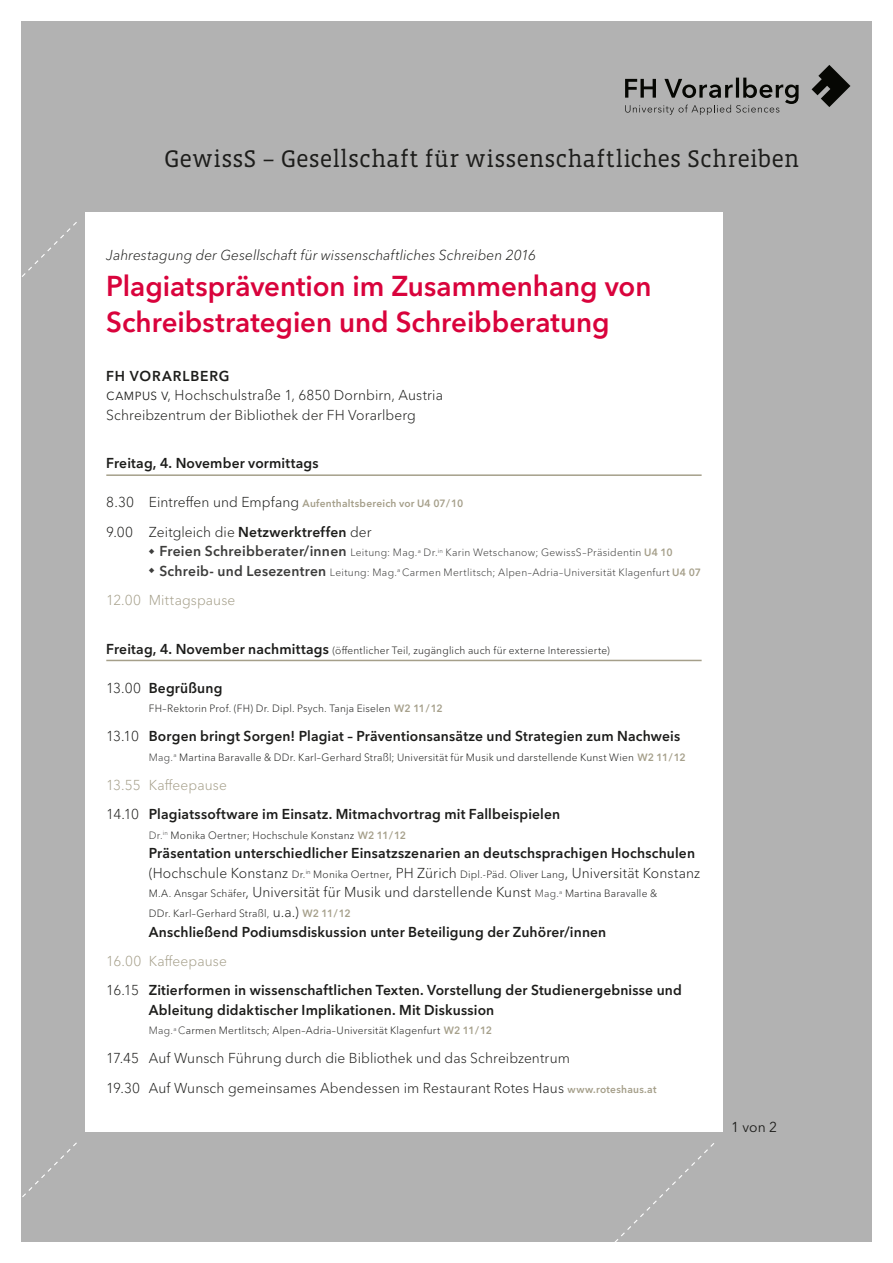
<style>
.page{position:relative;width:893px;height:1263px;background:#fff}
.page>*{position:absolute;margin:0;border:0;box-sizing:border-box;transform-origin:0 0}
.t1{font:600 28.5px "Avenir Next LT Pro";color:#d9033c}
.t2{font:24.6px "Vista Slab OT";color:#1d1d1b}
.t3{font:600 14.25px "Avenir Next LT Pro";letter-spacing:.015em;color:#1d1d1b}
.t4{font:300 14.25px "Avenir Next LT Pro";letter-spacing:.005em;color:#1d1d1b}
.t5{font:italic 300 14.25px "Avenir Next LT Pro";letter-spacing:.005em;color:#1d1d1b}
.t6{font:300 14.25px "Avenir Next LT Pro";letter-spacing:.01em;color:#a59f8a}
.t7{font:600 14.25px "Avenir Next LT Pro";letter-spacing:.065em;color:#1d1d1b}
.t8{font:14.25px "Avenir Next LT Pro";color:#1d1d1b}
.t9{font:300 10.5px "Avenir Next LT Pro";letter-spacing:.02em;color:#1d1d1b}
.t10{font:300 10.5px "Avenir Next LT Pro";letter-spacing:.025em;color:#3d3d3c}
.t11{font:600 10.5px "Avenir Next LT Pro";letter-spacing:.025em;color:#a59f8a}
.s1{font-size:15.75px}
.s2{font-weight:300;font-size:14.25px;color:#1d1d1b}
.s3{font-weight:600}
.s4{font-weight:600;font-size:14.25px}
.s5{font-weight:600;color:#a59f8a}
.s6{font-weight:300}
.s7{color:#3d3d3c}
.s8{font-size:10.5px}
.s9{font-size:10.5px;color:#3d3d3c}
.s10{font-size:14.25px}
.s11{font-weight:600;font-size:10.5px;color:#a59f8a}
</style>
<div class="page">
<div style="left:21px;top:21px;width:851px;height:1221px;background:#b2b2b2"></div>
<svg style="left:812px;top:65px;width:38px;height:42px"></svg>
<svg style="left:625px;top:78px;width:174px;height:37px"></svg>
<svg style="left:22px;top:1142px;width:55px;height:55px"></svg>
<div style="left:85px;top:213px;width:638px;height:919px;background:#fff"></div>
<hr style="left:106px;top:474px;width:596px;height:2px;background:#a59f8a">
<hr style="left:106px;top:660px;width:596px;height:1px;background:#a59f8a">
<p class="t2" style="left:164px;top:146px;width:637px">GewissS – Gesellschaft für wissenschaftliches Schreiben</p>
<p class="t5" style="left:106px;top:246px;width:431px">Jahrestagung der Gesellschaft für wissenschaftliches Schreiben 2016</p>
<p class="t1" style="left:106px;top:269px;width:547px">Plagiatsprävention im Zusammenhang von</p>
<p class="t1" style="left:106px;top:305px;width:505px">Schreibstrategien und Schreibberatung</p>
<p class="t7" style="left:106px;top:367px;width:125px">FH VORARLBERG</p>
<p class="t4" style="left:106px;top:387px;width:338px"><span class="s1">CAMPUS V</span>, Hochschulstraße 1, 6850 Dornbirn, Austria</p>
<p class="t4" style="left:106px;top:406px;width:311px">Schreibzentrum der Bibliothek der FH Vorarlberg</p>
<p class="t3" style="left:106px;top:455px;width:214px">Freitag, 4. November vormittags</p>
<p class="t11" style="left:106px;top:497px;width:358px"><span class="s2">8.30 Eintreffen und Empfang</span> Aufenthaltsbereich vor U4 07/10</p>
<p class="t4" style="left:106px;top:523px;width:267px">9.00 Zeitgleich die <span class="s3">Netzwerktreffen</span> der</p>
<p class="t10" style="left:149px;top:546px;width:525px">◆ <span class="s4">Freien Schreibberater/innen</span> Leitung: Mag.<sup>a</sup> Dr.<sup>in</sup> Karin Wetschanow; GewissS–Präsidentin <span class="s5">U4 10</span></p>
<p class="t10" style="left:149px;top:566px;width:554px">◆ <span class="s4">Schreib- und Lesezentren</span> Leitung: Mag.<sup>a</sup> Carmen Mertlitsch; Alpen–Adria–Universität Klagenfurt <span class="s5">U4 07</span></p>
<p class="t6" style="left:106px;top:591px;width:131px">12.00 Mittagspause</p>
<p class="t9" style="left:106px;top:644px;width:505px"><span class="s4">Freitag, 4. November nachmittags</span> (öffentlicher Teil, zugänglich auch für externe Interessierte)</p>
<p class="t3" style="left:106px;top:679px;width:118px"><span class="s6">13.00</span> Begrüßung</p>
<p class="t9" style="left:149px;top:702px;width:295px">FH–Rektorin Prof. (FH) Dr. Dipl. Psych. Tanja Eiselen <span class="s5">W2 11/12</span></p>
<p class="t3" style="left:106px;top:728px;width:575px"><span class="s6">13.10</span> Borgen bringt Sorgen! Plagiat – Präventionsansätze und Strategien zum Nachweis</p>
<p class="t9" style="left:149px;top:751px;width:538px"><span class="s7">Mag.</span><sup>a</sup> Martina Baravalle &amp; DDr. Karl–Gerhard Straßl; Universität für Musik und darstellende Kunst Wien <span class="s5">W2 11/12</span></p>
<p class="t6" style="left:106px;top:777px;width:122px">13.55 Kaffeepause</p>
<p class="t3" style="left:106px;top:806px;width:455px"><span class="s6">14.10</span> Plagiatssoftware im Einsatz. Mitmachvortrag mit Fallbeispielen</p>
<p class="t9" style="left:149px;top:829px;width:259px"><span class="s7">Dr.</span><sup>in</sup> Monika Oertner; Hochschule Konstanz <span class="s5">W2 11/12</span></p>
<p class="t3" style="left:149px;top:845px;width:548px">Präsentation unterschiedlicher Einsatzszenarien an deutschsprachigen Hochschulen</p>
<p class="t4" style="left:149px;top:864px;width:553px">(Hochschule Konstanz <span class="s8">Dr.</span><sup>in</sup> <span class="s8">Monika Oertner</span>, PH Zürich <span class="s8">Dipl.-Päd. Oliver Lang</span>, Universität Konstanz</p>
<p class="t4" style="left:149px;top:884px;width:510px"><span class="s8">M.A. Ansgar Schäfer</span>, Universität für Musik und darstellende Kunst <span class="s9">Mag.</span><sup>a</sup> <span class="s8">Martina Baravalle &amp;</span></p>
<p class="t9" style="left:149px;top:907px;width:203px">DDr. Karl–Gerhard Straßl, <span class="s10">u.a.)</span> <span class="s5">W2 11/12</span></p>
<p class="t3" style="left:149px;top:923px;width:459px">Anschließend Podiumsdiskussion unter Beteiligung der Zuhörer/innen</p>
<p class="t6" style="left:106px;top:952px;width:122px">16.00 Kaffeepause</p>
<p class="t3" style="left:106px;top:981px;width:577px"><span class="s6">16.15</span> Zitierformen in wissenschaftlichen Texten. Vorstellung der Studienergebnisse und</p>
<p class="t3" style="left:149px;top:1001px;width:347px">Ableitung didaktischer Implikationen. Mit Diskussion</p>
<p class="t9" style="left:149px;top:1024px;width:345px"><span class="s7">Mag.</span><sup>a</sup> <span class="s7">C</span>armen Mertlitsch; Alpen–Adria–Universität Klagenfurt <span class="s5">W2 11/12</span></p>
<p class="t4" style="left:106px;top:1050px;width:465px">17.45 Auf Wunsch Führung durch die Bibliothek und das Schreibzentrum</p>
<p class="t4" style="left:106px;top:1079px;width:552px">19.30 Auf Wunsch gemeinsames Abendessen im Restaurant Rotes Haus <span class="s11">www.roteshaus.at</span></p>
<p class="t8" style="left:731px;top:1119px;width:48px">1 von 2</p>
</div>
